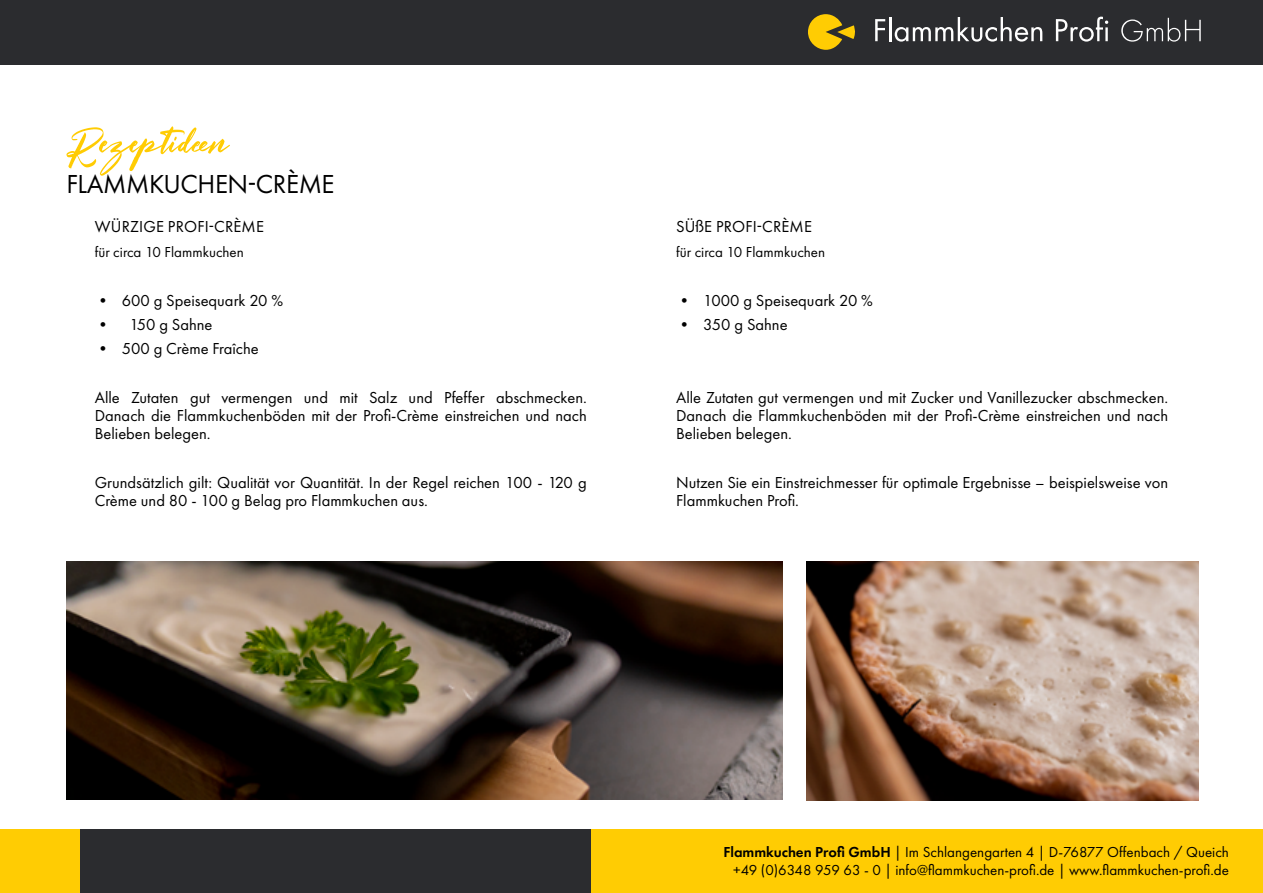
<style>
.page{position:relative;width:1263px;height:893px;background:#2b2c2f}
.page>*{position:absolute;margin:0;border:0;box-sizing:border-box;transform-origin:0 0}
.t1{font:67.5px "Lillyfleurs";color:#ffcc03}
.t2{font:27px "Futura PT";letter-spacing:-.015em;color:#000}
.t3{font:16.5px/18px "Futura PT";color:#000;text-align:justify}
.t4{font:15px/18px "Futura PT";color:#000;text-align:right}
.s1{font-weight:600}
</style>
<div class="page">
<div style="left:0;top:829px;width:79px;height:64px;background:#ffcc03"></div>
<div style="left:592px;top:829px;width:671px;height:64px;background:#ffcc03"></div>
<div style="left:0;top:66px;width:1263px;height:763px;background:#fff"></div>
<svg style="left:808px;top:14px;width:47px;height:36px"></svg>
<svg style="left:875px;top:19px;width:10px;height:22px"></svg>
<hr style="left:889px;top:17px;width:2px;height:24px;background:#fff">
<svg style="left:895px;top:17px;width:147px;height:25px"></svg>
<svg style="left:1056px;top:17px;width:52px;height:25px"></svg>
<svg style="left:1121px;top:18px;width:80px;height:24px"></svg>
<img style="left:67px;top:562px;width:716px;height:237px">
<img style="left:807px;top:562px;width:391px;height:238px">
<h1 class="t1" style="left:66px;top:122px;width:161px">Rezeptideen</h1>
<h2 class="t2" style="left:66px;top:168px;width:270px">FLAMMKUCHEN-CRÈME</h2>
<p class="t3" style="left:95px;top:218px;width:171px">WÜRZIGE PROFI-CRÈME</p>
<p class="t4" style="left:95px;top:243px;width:150px">für circa 10 Flammkuchen</p>
<p class="t3" style="left:95px;top:291px;width:190px">• 600 g Speisequark 20 %</p>
<p class="t3" style="left:95px;top:315px;width:119px">• 150 g Sahne</p>
<p class="t3" style="left:95px;top:340px;width:165px">• 500 g Crème Fraîche</p>
<p class="t3" style="left:95px;top:388px;width:494px">Alle Zutaten gut vermengen und mit Salz und Pfeffer abschmecken.<br>Danach die Flammkuchenböden mit der Profi-Crème einstreichen und nach Belieben belegen.</p>
<p class="t3" style="left:95px;top:473px;width:493px">Grundsätzlich gilt: Qualität vor Quantität. In der Regel reichen 100 - 120 g<br>Crème und 80 - 100 g Belag pro Flammkuchen aus.</p>
<p class="t3" style="left:676px;top:218px;width:137px">SÜßE PROFI-CRÈME</p>
<p class="t4" style="left:676px;top:243px;width:150px">für circa 10 Flammkuchen</p>
<p class="t3" style="left:676px;top:291px;width:198px">• 1000 g Speisequark 20 %</p>
<p class="t3" style="left:676px;top:315px;width:113px">• 350 g Sahne</p>
<p class="t3" style="left:676px;top:388px;width:494px">Alle Zutaten gut vermengen und mit Zucker und Vanillezucker abschmecken.<br>Danach die Flammkuchenböden mit der Profi-Crème einstreichen und nach Belieben belegen.</p>
<p class="t3" style="left:676px;top:473px;width:493px">Nutzen Sie ein Einstreichmesser für optimale Ergebnisse – beispielsweise von<br>Flammkuchen Profi.</p>
<p class="t4" style="left:723px;top:842px;width:507px"><span class="s1">Flammkuchen Profi GmbH</span> | Im Schlangengarten 4 | D-76877 Offenbach / Queich +49 (0)6348 959 63 - 0 | info@flammkuchen-profi.de | www.flammkuchen-profi.de</p>
</div>
